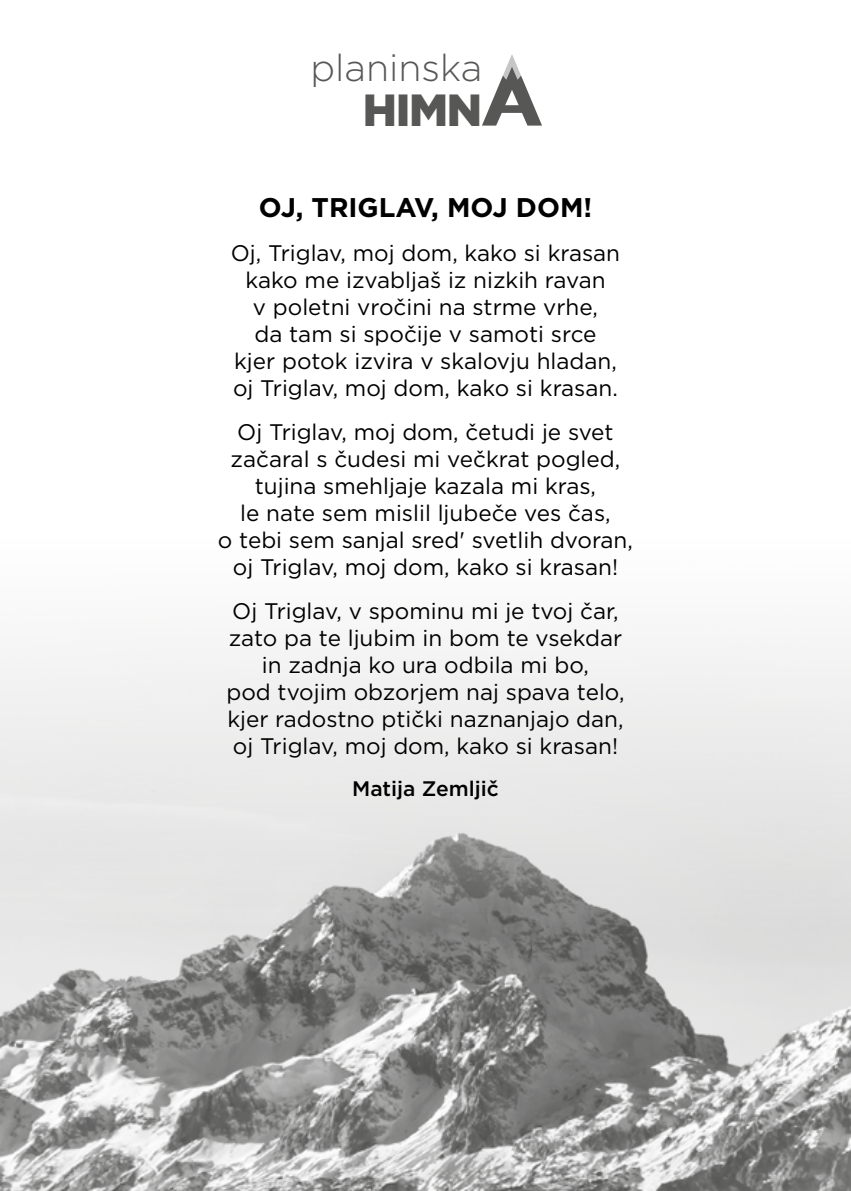
<style>
.page{position:relative;width:851px;height:1191px;background:#fff}
.page>*{position:absolute;margin:0;border:0;box-sizing:border-box;transform-origin:0 0}
.t1{font:900 45px "Gotham";color:#575756}
.t2{font:300 37.5px "Gotham";color:#575756}
.t3{font:700 27px "Gotham";color:#000}
.t4{font:22.5px/27px "Gotham";color:#000;text-align:center}
.t5{font:500 21px "Gotham";color:#000}
</style>
<div class="page">
<img style="left:0;top:644px;width:850px;height:547px">
<svg style="left:482px;top:54px;width:60px;height:72px"></svg>
<h2 class="t2" style="left:310px;top:44px;width:173px">planinska</h2>
<h1 class="t1" style="left:363px;top:79px;width:121px">HIMN</h1>
<p class="t3" style="left:259px;top:189px;width:335px">OJ, TRIGLAV, MOJ DOM!</p>
<p class="t4" style="left:231px;top:239px;width:391px">Oj, Triglav, moj dom, kako si krasan kako me izvabljaš iz nizkih ravan<br>v poletni vročini na strme vrhe,<br>da tam si spočije v samoti srce<br>kjer potok izvira v skalovju hladan, oj Triglav, moj dom, kako si krasan.</p>
<p class="t4" style="left:218px;top:418px;width:416px">Oj Triglav, moj dom, četudi je svet začaral s čudesi mi večkrat pogled, tujina smehljaje kazala mi kras,<br>le nate sem mislil ljubeče ves čas,<br>o tebi sem sanjal sred' svetlih dvoran, oj Triglav, moj dom, kako si krasan!</p>
<p class="t4" style="left:226px;top:597px;width:399px">Oj Triglav, v spominu mi je tvoj čar, zato pa te ljubim in bom te vsekdar in zadnja ko ura odbila mi bo,<br>pod tvojim obzorjem naj spava telo, kjer radostno ptički naznanjajo dan, oj Triglav, moj dom, kako si krasan!</p>
<p class="t5" style="left:352px;top:775px;width:148px">Matija Zemljič</p>
</div>
